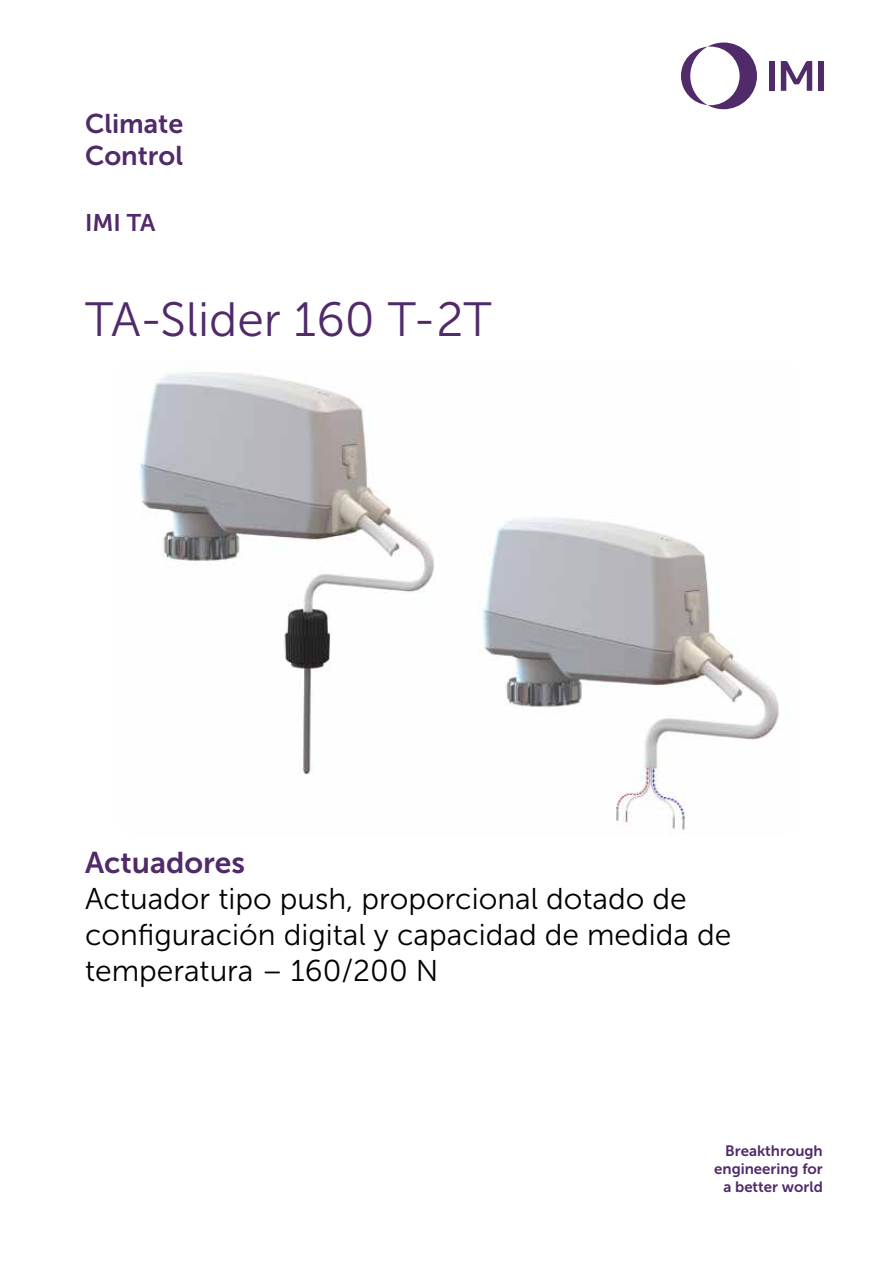
<style>
.page{position:relative;width:893px;height:1263px;background:#fff}
.page>*{position:absolute;margin:0;border:0;box-sizing:border-box;transform-origin:0 0}
.t1{font:48px "Museo Sans 300";color:#512a6a}
.t2{font:30px/36px "Museo Sans 300";color:#000}
.t3{font:30px "Museo Sans 700";color:#512a6a}
.t4{font:27px/32.4px "Museo Sans 700";color:#512a6a}
.t5{font:24px "Museo Sans 700";color:#512a6a}
.t6{font:15px/18px "Museo Sans 700";color:#512a6a;text-align:right}
</style>
<div class="page">
<svg style="left:681px;top:43px;width:76px;height:66px"></svg>
<div style="left:769px;top:61px;width:6px;height:30px;background:#512a6a"></div>
<div style="left:818px;top:61px;width:6px;height:30px;background:#512a6a"></div>
<svg style="left:781px;top:61px;width:31px;height:30px"></svg>
<img style="left:139px;top:372px;width:640px;height:458px">
<p class="t4" style="left:85px;top:107px;width:100px">Climate<br>Control</p>
<p class="t5" style="left:85px;top:210px;width:72px">IMI TA</p>
<h1 class="t1" style="left:85px;top:293px;width:408px">TA-Slider 160 T-2T</h1>
<p class="t3" style="left:85px;top:846px;width:162px">Actuadores</p>
<p class="t2" style="left:85px;top:881px;width:648px">Actuador tipo push, proporcional dotado de configuración digital y capacidad de medida de temperatura – 160/200 N</p>
<p class="t6" style="left:714px;top:1142px;width:110px">Breakthrough engineering for a better world</p>
</div>
